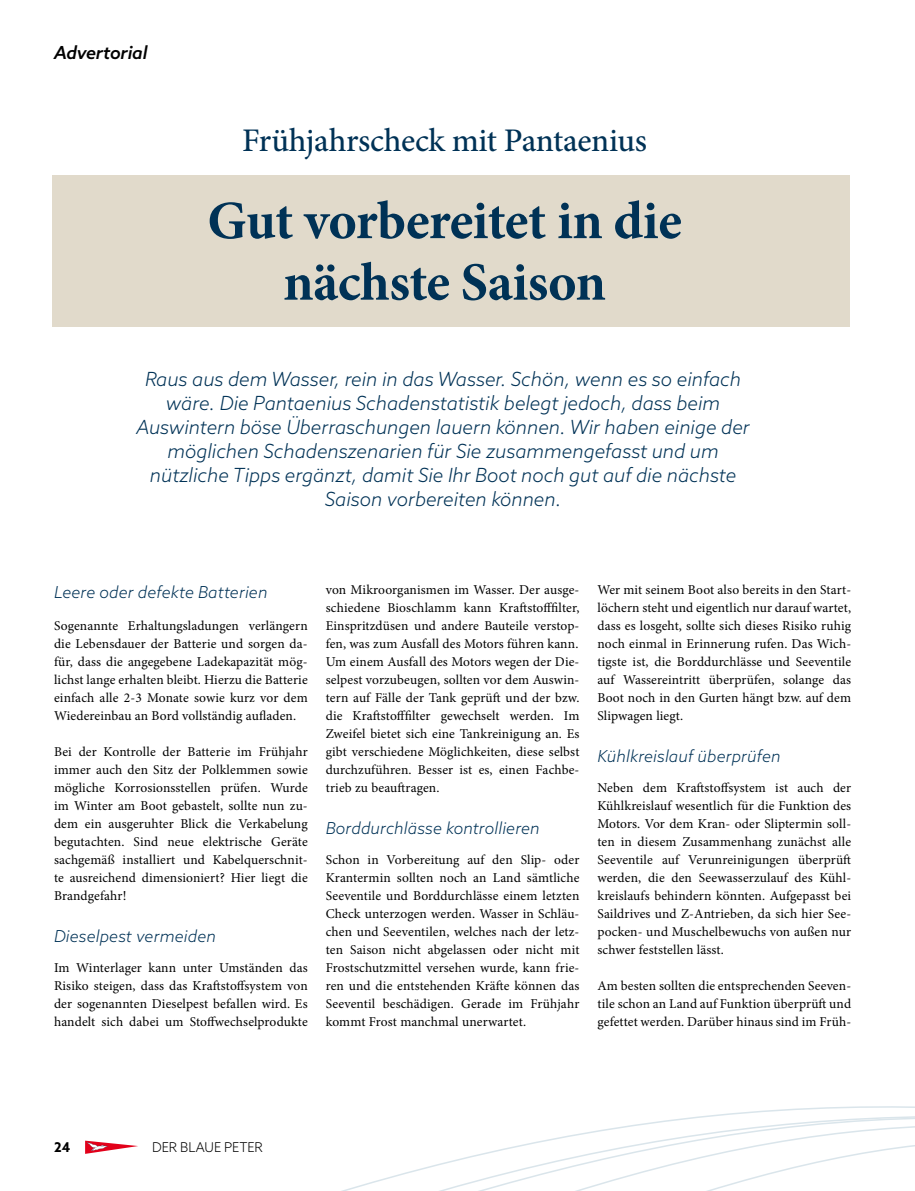
<style>
.page{position:relative;width:915px;height:1191px;background:#fff}
.page>*{position:absolute;margin:0;border:0;box-sizing:border-box;transform-origin:0 0}
.t1{font:700 54px/61.5px "Minion Pro";letter-spacing:-.01em;color:#003256;text-align:center}
.t2{font:500 33px "Minion Pro";letter-spacing:-.01em;color:#003256}
.t3{font:italic 300 19.5px/24px "Azo Sans";color:#003256;text-align:center}
.t4{font:italic 500 18px "Azo Sans";letter-spacing:-.01em;color:#000}
.t5{font:italic 300 16.5px "Azo Sans";letter-spacing:.01em;color:#003256}
.t6{font:13.5px/18px "Minion Pro";letter-spacing:.01em;color:#000;text-align:justify}
.t7{font:300 13.5px "Azo Sans";letter-spacing:-.005em;color:#000}
.t8{font:700 13.5px "Azo Sans";color:#000}
</style>
<div class="page">
<svg style="left:341px;top:1106px;width:573px;height:85px"></svg>
<div style="left:52px;top:176px;width:797px;height:151px;background:#e1dacb"></div>
<svg style="left:85px;top:1140px;width:53px;height:13px"></svg>
<h3 class="t4" style="left:54px;top:41px;width:95px">Advertorial</h3>
<h2 class="t2" style="left:242px;top:118px;width:406px">Frühjahrscheck mit Pantaenius</h2>
<h1 class="t1" style="left:207px;top:189px;width:476px">Gut vorbereitet in die nächste Saison</h1>
<p class="t3" style="left:136px;top:367px;width:614px">Raus aus dem Wasser, rein in das Wasser. Schön, wenn es so einfach wäre. Die Pantaenius Schadenstatistik belegt jedoch, dass beim Auswintern böse Überraschungen lauern können. Wir haben einige der möglichen Schadenszenarien für Sie zusammengefasst und um nützliche Tipps ergänzt, damit Sie Ihr Boot noch gut auf die nächste Saison vorbereiten können.</p>
<p class="t5" style="left:54px;top:581px;width:215px">Leere oder defekte Batterien</p>
<p class="t6" style="left:54px;top:617px;width:255px">Sogenannte Erhaltungsladungen verlängern die Lebensdauer der Batterie und sorgen da&shy;für, dass die angegebene Ladekapazität mög&shy;lichst lange erhalten bleibt. Hierzu die Batterie einfach alle 2-3 Monate sowie kurz vor dem Wiedereinbau an Bord vollständig aufladen.</p>
<p class="t6" style="left:54px;top:743px;width:255px">Bei der Kontrolle der Batterie im Frühjahr immer auch den Sitz der Polklemmen sowie mögliche Korrosionsstellen prüfen. Wurde im Winter am Boot gebastelt, sollte nun zu&shy;dem ein ausgeruhter Blick die Verkabelung begutachten. Sind neue elektrische Geräte sachgemäß installiert und Kabelquerschnit&shy;te ausreichend dimensioniert? Hier liegt die Brandgefahr!</p>
<p class="t5" style="left:54px;top:925px;width:163px">Dieselpest vermeiden</p>
<p class="t6" style="left:54px;top:959px;width:255px">Im Winterlager kann unter Umständen das Risiko steigen, dass das Kraftstoffsystem von der sogenannten Dieselpest befallen wird. Es handelt sich dabei um Stoffwechselprodukte</p>
<p class="t6" style="left:325px;top:581px;width:255px">von Mikroorganismen im Wasser. Der ausge&shy;schiedene Bioschlamm kann Kraftstofffilter, Einspritzdüsen und andere Bauteile verstop&shy;fen, was zum Ausfall des Motors führen kann.<br>Um einem Ausfall des Motors wegen der Die&shy;selpest vorzubeugen, sollten vor dem Auswin&shy;tern auf Fälle der Tank geprüft und der bzw. die Kraftstofffilter gewechselt werden. Im Zweifel bietet sich eine Tankreinigung an. Es gibt verschiedene Möglichkeiten, diese selbst durchzuführen. Besser ist es, einen Fachbe&shy;trieb zu beauftragen.</p>
<p class="t5" style="left:325px;top:817px;width:215px">Borddurchlässe kontrollieren</p>
<p class="t6" style="left:325px;top:851px;width:255px">Schon in Vorbereitung auf den Slip- oder Krantermin sollten noch an Land sämtliche Seeventile und Borddurchlässe einem letzten Check unterzogen werden. Wasser in Schläu&shy;chen und Seeventilen, welches nach der letz&shy;ten Saison nicht abgelassen oder nicht mit Frostschutzmittel versehen wurde, kann frie&shy;ren und die entstehenden Kräfte können das Seeventil beschädigen. Gerade im Frühjahr kommt Frost manchmal unerwartet.</p>
<p class="t6" style="left:597px;top:581px;width:255px">Wer mit seinem Boot also bereits in den Start&shy;löchern steht und eigentlich nur darauf wartet, dass es losgeht, sollte sich dieses Risiko ruhig noch einmal in Erinnerung rufen. Das Wich&shy;tigste ist, die Borddurchlässe und Seeventile auf Wassereintritt überprüfen, solange das Boot noch in den Gurten hängt bzw. auf dem Slipwagen liegt.</p>
<p class="t5" style="left:597px;top:745px;width:185px">Kühlkreislauf überprüfen</p>
<p class="t6" style="left:597px;top:779px;width:255px">Neben dem Kraftstoffsystem ist auch der Kühlkreislauf wesentlich für die Funktion des Motors. Vor dem Kran- oder Sliptermin soll&shy;ten in diesem Zusammenhang zunächst alle Seeventile auf Verunreinigungen überprüft werden, die den Seewasserzulauf des Kühl&shy;kreislaufs behindern könnten. Aufgepasst bei Saildrives und Z-Antrieben, da sich hier See&shy;pocken- und Muschelbewuchs von außen nur schwer feststellen lässt.</p>
<p class="t6" style="left:597px;top:977px;width:255px">Am besten sollten die entsprechenden Seeven&shy;tile schon an Land auf Funktion überprüft und gefettet werden. Darüber hinaus sind im Früh-</p>
<p class="t8" style="left:54px;top:1138px;width:18px">24</p>
<p class="t7" style="left:152px;top:1138px;width:112px">DER BLAUE PETER</p>
</div>
